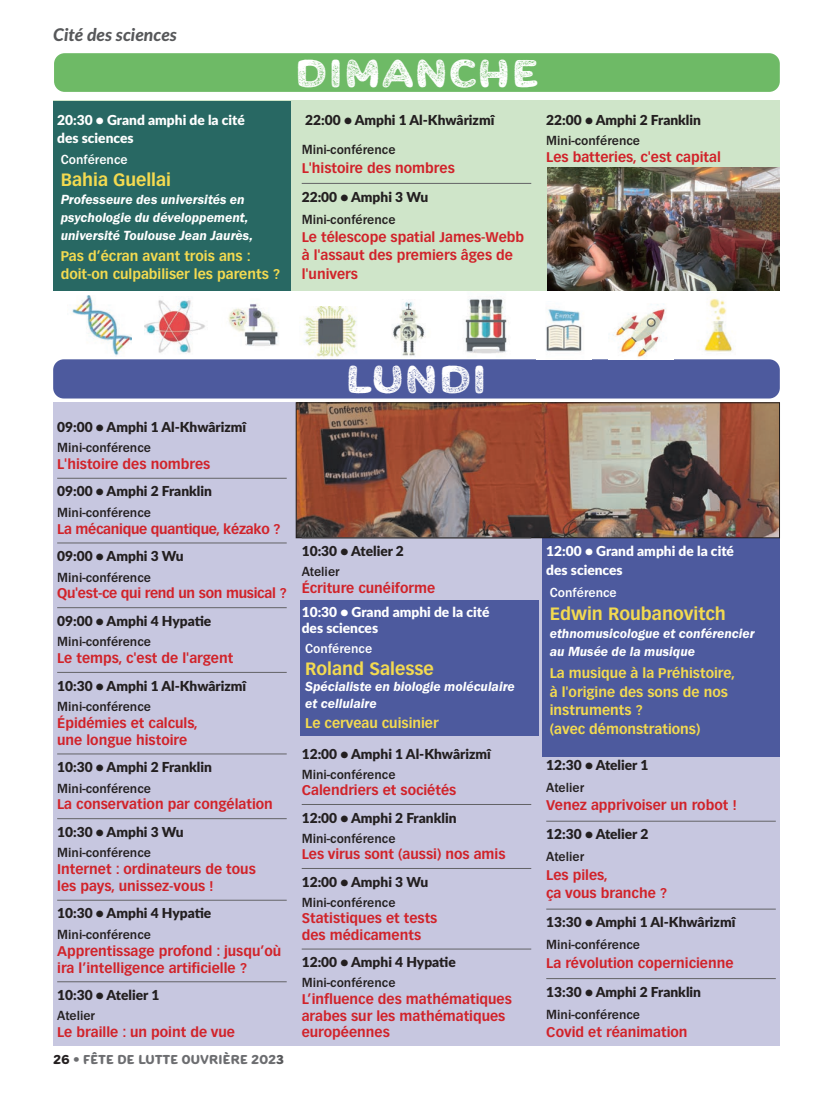
<style>
.page{position:relative;width:833px;height:1117px;background:#fff}
.page>*{position:absolute;margin:0;border:0;box-sizing:border-box;transform-origin:0 0}
.Date{font:expanded 37.5px "Pinecone MVB Rough 2";color:#fff}
.Interv_conf{font:700 17.5px "Vectora LT Pro";color:#f3da50}
.t1{font:italic 800 17.5px "Lato";color:#57585a}
.Nom{font:700 13.75px/16.9px "Vectora LT Pro";color:#d1232a}
.Genre{font:500 13.75px "Franklin Gothic URW";color:#231f20}
.Lieu{font:900 13.75px "Lato";color:#231f20}
.description_interven{font:13.75px/17.8px "Franklin Gothic URW Dem Ita";color:#fff}
.Titre_conf_encadré{font:700 13.75px/18.4px "Vectora LT Pro";color:#f3da50}
.Lieu_encadré{font:900 13.75px/16.6px "Lato";color:#fff}
.Lieu_sans_filet{font:900 13.75px "Lato";color:#231f20}
.Nom-2{font:700 13.75px "Vectora LT Pro";letter-spacing:-.02em;color:#d1232a}
.Nom-3{font:900 13.75px/17.8px "Lato";color:#fff}
.Genre_encadré{font:500 13.75px "Franklin Gothic URW";color:#fff}
.Titre_conf_encadré-2{font:900 13.75px "Lato";color:#231f20}
.Nom-4{font:900 13.75px "Lato";color:#231f20}
.t2{font:12.5px "Pinecone MVB";letter-spacing:-.02em;color:#6c6d70}
.s1{color:#231f20}
.s2{color:#57585a}
</style>
<div class="page">
<div style="left:53px;top:402px;width:727px;height:643px;background:#c7c7e0"></div>
<div style="left:53px;top:101px;width:727px;height:190px;background:#cfe5c9"></div>
<div style="left:53px;top:359px;width:727px;height:39px;background:#4d5a9e;border-radius:11px"></div>
<div style="left:54px;top:53px;width:726px;height:39px;background:#6eba66;border-radius:11px"></div>
<div style="left:300px;top:600px;width:239px;height:136px;background:#4d5a9e"></div>
<div style="left:542px;top:538px;width:238px;height:218px;background:#4d5a9e"></div>
<img style="left:298px;top:404px;width:480px;height:132px">
<div style="left:296px;top:402px;width:484px;height:136px;border:1px solid #231f20"></div>
<hr style="left:57px;top:477px;width:230px;height:1px;background:#636366">
<hr style="left:57px;top:542px;width:230px;height:1px;background:#636366">
<hr style="left:57px;top:607px;width:230px;height:1px;background:#636366">
<hr style="left:57px;top:671px;width:230px;height:1px;background:#636366">
<hr style="left:57px;top:753px;width:230px;height:1px;background:#636366">
<hr style="left:57px;top:818px;width:230px;height:1px;background:#636366">
<hr style="left:57px;top:899px;width:230px;height:1px;background:#636366">
<hr style="left:57px;top:981px;width:230px;height:1px;background:#636366">
<hr style="left:302px;top:537px;width:229px;height:1px;background:#636366">
<hr style="left:302px;top:803px;width:229px;height:1px;background:#636366">
<hr style="left:302px;top:867px;width:229px;height:1px;background:#636366">
<hr style="left:302px;top:948px;width:229px;height:1px;background:#636366">
<hr style="left:546px;top:820px;width:230px;height:1px;background:#636366">
<hr style="left:546px;top:908px;width:230px;height:1px;background:#636366">
<hr style="left:546px;top:977px;width:230px;height:1px;background:#636366">
<div style="left:53px;top:101px;width:238px;height:190px;background:#286863"></div>
<hr style="left:302px;top:183px;width:229px;height:1px;background:#636366">
<img style="left:547px;top:167px;width:233px;height:124px">
<img style="left:72px;top:295px;width:60px;height:61px">
<img style="left:145px;top:298px;width:60px;height:55px">
<img style="left:228px;top:304px;width:51px;height:42px">
<img style="left:304px;top:306px;width:53px;height:52px">
<img style="left:392px;top:302px;width:34px;height:54px">
<img style="left:546px;top:309px;width:36px;height:43px">
<img style="left:465px;top:298px;width:42px;height:56px">
<img style="left:609px;top:304px;width:57px;height:53px">
<img style="left:704px;top:298px;width:29px;height:54px">
<p class="t1" style="left:53px;top:21px;width:125px">Cité des sciences</p>
<p class="Nom-3" style="left:57px;top:110px;width:189px">20:30 • Grand amphi de la cité des sciences</p>
<p class="Genre_encadré" style="left:61px;top:151px;width:68px">Conférence</p>
<p class="Interv_conf" style="left:61px;top:169px;width:112px">Bahia Guellai</p>
<p class="description_interven" style="left:61px;top:190px;width:194px">Professeure des universités en psychologie du développement, université Toulouse Jean Jaurès,</p>
<p class="Titre_conf_encadré" style="left:61px;top:247px;width:221px;line-height:17.8px">Pas d’écran avant trois ans : doit-on culpabiliser les parents ?</p>
<p class="Date" style="left:294px;top:43px;width:246px">DIMANCHE</p>
<p class="Titre_conf_encadré-2" style="left:305px;top:110px;width:191px">22:00 • Amphi 1 Al-Khwârizmî</p>
<p class="Genre" style="left:302px;top:141px;width:95px">Mini-conférence</p>
<p class="Nom" style="left:302px;top:159px;width:155px">L'histoire des nombres</p>
<p class="Lieu" style="left:302px;top:186px;width:128px">22:00 • Amphi 3 Wu</p>
<p class="Genre" style="left:302px;top:210px;width:95px">Mini-conférence</p>
<p class="Nom" style="left:302px;top:228px;width:224px;line-height:18.4px">Le télescope spatial James-Webb à l'assaut des premiers âges de l'univers</p>
<p class="Nom-4" style="left:546px;top:110px;width:156px">22:00 • Amphi 2 Franklin</p>
<p class="Genre" style="left:546px;top:132px;width:95px">Mini-conférence</p>
<p class="Nom" style="left:546px;top:149px;width:176px">Les batteries, c'est capital</p>
<p class="Lieu_sans_filet" style="left:57px;top:416px;width:191px">09:00 • Amphi 1 Al-Khwârizmî</p>
<p class="Genre" style="left:57px;top:439px;width:95px">Mini-conférence</p>
<p class="Nom" style="left:57px;top:455px;width:155px">L'histoire des nombres</p>
<p class="Lieu" style="left:57px;top:481px;width:156px">09:00 • Amphi 2 Franklin</p>
<p class="Genre" style="left:57px;top:503px;width:95px">Mini-conférence</p>
<p class="Nom-2" style="left:57px;top:520px;width:225px">La mécanique quantique, kézako ?</p>
<p class="Lieu" style="left:57px;top:545px;width:128px">09:00 • Amphi 3 Wu</p>
<p class="Genre" style="left:57px;top:568px;width:95px">Mini-conférence</p>
<p class="Nom-2" style="left:57px;top:585px;width:231px">Qu'est-ce qui rend un son musical ?</p>
<p class="Lieu" style="left:57px;top:610px;width:156px">09:00 • Amphi 4 Hypatie</p>
<p class="Genre" style="left:57px;top:633px;width:95px">Mini-conférence</p>
<p class="Nom" style="left:57px;top:649px;width:178px">Le temps, c'est de l'argent</p>
<p class="Lieu" style="left:57px;top:675px;width:191px">10:30 • Amphi 1 Al-Khwârizmî</p>
<p class="Genre" style="left:57px;top:697px;width:95px">Mini-conférence</p>
<p class="Nom" style="left:57px;top:714px;width:142px">Épidémies et calculs, une longue histoire</p>
<p class="Lieu" style="left:57px;top:756px;width:156px">10:30 • Amphi 2 Franklin</p>
<p class="Genre" style="left:57px;top:779px;width:95px">Mini-conférence</p>
<p class="Nom" style="left:57px;top:795px;width:217px">La conservation par congélation</p>
<p class="Lieu" style="left:57px;top:821px;width:128px">10:30 • Amphi 3 Wu</p>
<p class="Genre" style="left:57px;top:844px;width:95px">Mini-conférence</p>
<p class="Nom" style="left:57px;top:860px;width:200px">Internet : ordinateurs de tous les pays, unissez-vous !</p>
<p class="Lieu" style="left:57px;top:902px;width:156px">10:30 • Amphi 4 Hypatie</p>
<p class="Genre" style="left:57px;top:925px;width:95px">Mini-conférence</p>
<p class="Nom" style="left:57px;top:942px;width:226px">Apprentissage profond : jusqu’où ira l’intelligence artificielle ?</p>
<p class="Lieu" style="left:57px;top:984px;width:104px">10:30 • Atelier 1</p>
<p class="Genre" style="left:57px;top:1007px;width:40px">Atelier</p>
<p class="Nom" style="left:57px;top:1023px;width:179px">Le braille : un point de vue</p>
<p class="t2" style="left:53px;top:1049px;width:232px"><span class="s1">26</span> • FÊTE DE LUTTE OUVRIÈRE 202<span class="s2">3</span></p>
<p class="Date" style="left:345px;top:350px;width:144px">LUNDI</p>
<p class="Lieu" style="left:302px;top:540px;width:104px">10:30 • Atelier 2</p>
<p class="Genre" style="left:302px;top:563px;width:40px">Atelier</p>
<p class="Nom" style="left:302px;top:579px;width:135px">Écriture cunéiforme</p>
<p class="Lieu_encadré" style="left:302px;top:602px;width:189px">10:30 • Grand amphi de la cité des sciences</p>
<p class="Genre_encadré" style="left:305px;top:640px;width:68px">Conférence</p>
<p class="Interv_conf" style="left:305px;top:657px;width:130px">Roland Salesse</p>
<p class="description_interven" style="left:305px;top:677px;width:211px;line-height:16.6px">Spécialiste en biologie moléculaire et cellulaire</p>
<p class="Titre_conf_encadré" style="left:305px;top:713px;width:135px">Le cerveau cuisinier</p>
<p class="Lieu_sans_filet" style="left:302px;top:743px;width:191px">12:00 • Amphi 1 Al-Khwârizmî</p>
<p class="Genre" style="left:302px;top:765px;width:95px">Mini-conférence</p>
<p class="Nom" style="left:302px;top:781px;width:156px">Calendriers et sociétés</p>
<p class="Lieu" style="left:302px;top:807px;width:156px">12:00 • Amphi 2 Franklin</p>
<p class="Genre" style="left:302px;top:829px;width:95px">Mini-conférence</p>
<p class="Nom" style="left:302px;top:845px;width:205px">Les virus sont (aussi) nos amis</p>
<p class="Lieu" style="left:302px;top:871px;width:128px">12:00 • Amphi 3 Wu</p>
<p class="Genre" style="left:302px;top:893px;width:95px">Mini-conférence</p>
<p class="Nom" style="left:302px;top:909px;width:137px">Statistiques et tests des médicaments</p>
<p class="Lieu" style="left:302px;top:951px;width:156px">12:00 • Amphi 4 Hypatie</p>
<p class="Genre" style="left:302px;top:974px;width:95px">Mini-conférence</p>
<p class="Nom" style="left:302px;top:990px;width:212px">L’influence des mathématiques arabes sur les mathématiques européennes</p>
<p class="Lieu_encadré" style="left:546px;top:541px;width:189px;line-height:18.4px">12:00 • Grand amphi de la cité des sciences</p>
<p class="Genre_encadré" style="left:550px;top:583px;width:68px">Conférence</p>
<p class="Interv_conf" style="left:550px;top:602px;width:178px">Edwin Roubanovitch</p>
<p class="description_interven" style="left:550px;top:623px;width:206px;line-height:18.4px">ethnomusicologue et conférencier au Musée de la musique</p>
<p class="Titre_conf_encadré" style="left:550px;top:664px;width:187px">La musique à la Préhistoire, à l'origine des sons de nos instruments ?<br>(avec démonstrations)</p>
<p class="Lieu_sans_filet" style="left:546px;top:754px;width:104px">12:30 • Atelier 1</p>
<p class="Genre" style="left:546px;top:778px;width:40px">Atelier</p>
<p class="Nom" style="left:546px;top:796px;width:192px">Venez apprivoiser un robot !</p>
<p class="Lieu" style="left:546px;top:823px;width:104px">12:30 • Atelier 2</p>
<p class="Genre" style="left:546px;top:848px;width:40px">Atelier</p>
<p class="Nom" style="left:546px;top:865px;width:122px;line-height:18.4px">Les piles,<br>ça vous branche ?</p>
<p class="Lieu" style="left:546px;top:911px;width:191px">13:30 • Amphi 1 Al-Khwârizmî</p>
<p class="Genre" style="left:546px;top:936px;width:95px">Mini-conférence</p>
<p class="Nom" style="left:546px;top:954px;width:189px">La révolution copernicienne</p>
<p class="Lieu" style="left:546px;top:981px;width:156px">13:30 • Amphi 2 Franklin</p>
<p class="Genre" style="left:546px;top:1005px;width:95px">Mini-conférence</p>
<p class="Nom" style="left:546px;top:1023px;width:143px">Covid et réanimation</p>
</div>
